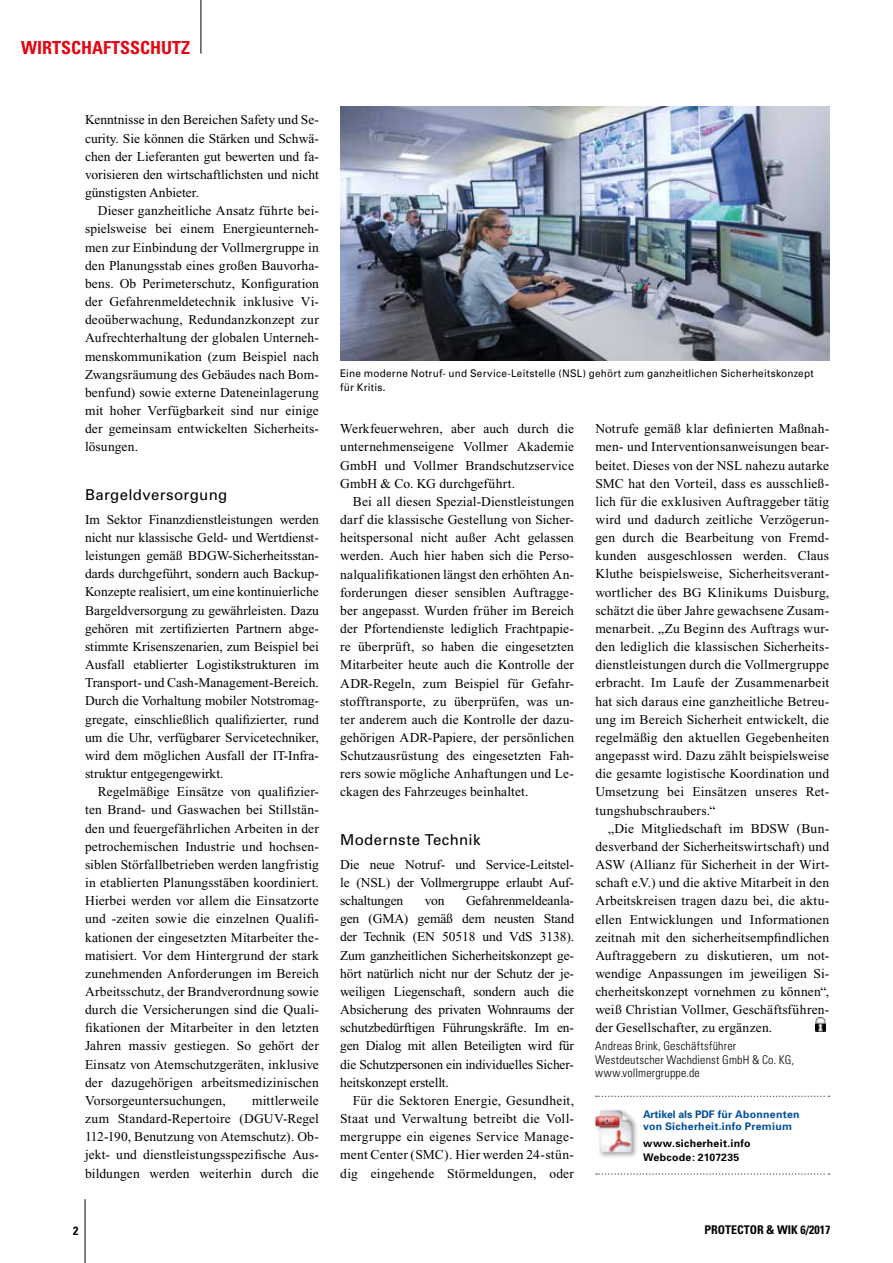
<style>
.page{position:relative;width:893px;height:1263px;background:#fff}
.page>*{position:absolute;margin:0;border:0;box-sizing:border-box;transform-origin:0 0}
.t1{font:700 condensed 18px "Univers";color:#e30613}
.t2{font:15px "Univers";letter-spacing:.025em;color:#000}
.t3{font:13.5px/18.1px "Times New Roman";letter-spacing:.005em;color:#000;text-align:justify}
.t4{font:300 condensed 12px/13.5px "Univers";letter-spacing:.015em;color:#000}
.t5{font:700 condensed 12px "Univers";color:#000}
.t6{font:10.5px/13.5px "Univers";letter-spacing:.02em;color:#000;scale:.95 1}
.t7{font:700 10.5px/12px "Univers";letter-spacing:.025em;color:#004f9f}
.t8{font:700 10.5px/13.5px "Univers";letter-spacing:.03em;color:#000}
</style>
<div class="page">
<hr style="left:85px;top:1199px;width:1px;height:64px;background:#000">
<hr style="left:201px;top:0;width:1px;height:54px;background:#000">
<svg style="left:815px;top:1018px;width:10px;height:13px"></svg>
<div style="left:593px;top:1108px;width:45px;height:51px;background:#000;opacity:.35"></div>
<img style="left:595px;top:1110px;width:37px;height:42px">
<svg style="left:596px;top:1095px;width:233px;height:2px"></svg>
<svg style="left:596px;top:1173px;width:233px;height:2px"></svg>
<img style="left:340px;top:106px;width:489px;height:254px">
<h1 class="t1" style="left:21px;top:36px;width:171px">WIRTSCHAFTSSCHUTZ</h1>
<p class="t3" style="left:85px;top:111px;width:235px">Kenntnisse in den Bereichen Safety und Se&shy;curity. Sie können die Stärken und Schwä&shy;chen der Lieferanten gut bewerten und fa&shy;vorisieren den wirtschaftlichsten und nicht günstigsten Anbieter.</p>
<p class="t3" style="left:85px;top:202px;width:235px;text-indent:13px">Dieser ganzheitliche Ansatz führte bei&shy;spielsweise bei einem Energieunterneh&shy;men zur Einbindung der Vollmergruppe in den Planungsstab eines großen Bauvorha&shy;bens. Ob Perimeterschutz, Konfiguration der Gefahrenmeldetechnik inklusive Vi&shy;deoüberwachung, Redundanzkonzept zur Aufrechterhaltung der globalen Unterneh&shy;menskommunikation (zum Beispiel nach Zwangsräumung des Gebäudes nach Bom&shy;benfund) sowie externe Dateneinlagerung mit hoher Verfügbarkeit sind nur einige der gemeinsam entwickelten Sicherheits&shy;lösungen.</p>
<p class="t2" style="left:85px;top:486px;width:144px">Bargeldversorgung</p>
<p class="t3" style="left:85px;top:510px;width:235px">Im Sektor Finanzdienstleistungen werden nicht nur klassische Geld- und Wertdienst&shy;leistungen gemäß BDGW-Sicherheitsstan&shy;dards durchgeführt, sondern auch Backup-Konzepte realisiert, um eine kontinuierliche Bargeldversorgung zu gewährleisten. Dazu gehören mit zertifizierten Partnern abge&shy;stimmte Krisenszenarien, zum Beispiel bei Ausfall etablierter Logistikstrukturen im Transport- und Cash-Management-Bereich.<br>Durch die Vorhaltung mobiler Notstromag&shy;gregate, einschließlich qualifizierter, rund um die Uhr, verfügbarer Servicetechniker, wird dem möglichen Ausfall der IT-Infra&shy;struktur entgegengewirkt.</p>
<p class="t3" style="left:85px;top:783px;width:235px;text-indent:13px">Regelmäßige Einsätze von qualifizier&shy;ten Brand- und Gaswachen bei Stillstän&shy;den und feuergefährlichen Arbeiten in der petrochemischen Industrie und hochsen&shy;siblen Störfallbetrieben werden langfristig in etablierten Planungsstäben koordiniert.<br>Hierbei werden vor allem die Einsatzorte und -zeiten sowie die einzelnen Qualifi&shy;kationen der eingesetzten Mitarbeiter the&shy;matisiert. Vor dem Hintergrund der stark zunehmenden Anforderungen im Bereich Arbeitsschutz, der Brandverordnung sowie durch die Versicherungen sind die Quali&shy;fikationen der Mitarbeiter in den letzten Jahren massiv gestiegen. So gehört der Einsatz von Atemschutzgeräten, inklusive der dazugehörigen arbeitsmedizinischen Vorsorgeuntersuchungen,</p>
<p class="t3" style="left:85px;top:1091px;width:235px;text-indent:167px">mittlerweile zum Standard-Repertoire (DGUV-Regel 112-190, Benutzung von Atemschutz). Ob&shy;jekt- und dienstleistungsspezifische Aus&shy;bildungen werden weiterhin durch die</p>
<p class="t6" style="left:340px;top:367px;width:500px">Eine moderne Notruf- und Service-Leitstelle (NSL) gehört zum ganzheitlichen Sicherheitskonzept für Kritis.</p>
<p class="t3" style="left:340px;top:420px;width:235px">Werkfeuerwehren, aber auch durch die unternehmenseigene Vollmer Akademie GmbH und Vollmer Brandschutzservice GmbH &amp; Co. KG durchgeführt.</p>
<p class="t3" style="left:340px;top:492px;width:235px;text-indent:13px">Bei all diesen Spezial-Dienstleistungen darf die klassische Gestellung von Sicher&shy;heitspersonal nicht außer Acht gelassen werden. Auch hier haben sich die Perso&shy;nalqualifikationen längst den erhöhten An&shy;forderungen dieser sensiblen Auftragge&shy;ber angepasst. Wurden früher im Bereich der Pfortendienste lediglich Frachtpapie&shy;re überprüft, so haben die eingesetzten Mitarbeiter heute auch die Kontrolle der ADR-Regeln, zum Beispiel für Gefahr&shy;stofftransporte, zu überprüfen, was un&shy;ter anderem auch die Kontrolle der dazu&shy;gehörigen ADR-Papiere, der persönlichen Schutzausrüstung des eingesetzten Fah&shy;rers sowie mögliche Anhaftungen und Le&shy;ckagen des Fahrzeuges beinhaltet.</p>
<p class="t2" style="left:340px;top:831px;width:142px">Modernste Technik</p>
<p class="t3" style="left:340px;top:855px;width:235px">Die neue Notruf- und Service-Leitstel&shy;le (NSL) der Vollmergruppe erlaubt Auf&shy;schaltungen</p>
<p class="t3" style="left:340px;top:891px;width:235px;text-indent:126px">Gefahrenmeldeanla&shy;gen (GMA) gemäß dem neusten Stand der Technik (EN 50518 und VdS 3138).<br>Zum ganzheitlichen Sicherheitskonzept ge&shy;hört natürlich nicht nur der Schutz der je&shy;weiligen Liegenschaft, sondern auch die Absicherung des privaten Wohnraums der schutzbedürftigen Führungskräfte. Im en&shy;gen Dialog mit allen Beteiligten wird für die Schutzpersonen ein individuelles Sicher&shy;heitskonzept erstellt.</p>
<p class="t3" style="left:340px;top:1091px;width:235px;text-indent:13px">Für die Sektoren Energie, Gesundheit, Staat und Verwaltung betreibt die Voll&shy;mergruppe ein eigenes Service Manage&shy;ment Center (SMC). Hier werden 24-stün&shy;dig eingehende Störmeldungen, oder</p>
<p class="t3" style="left:425px;top:891px;width:21px">von</p>
<p class="t3" style="left:595px;top:420px;width:235px">Notrufe gemäß klar definierten Maßnah&shy;men- und Interventionsanweisungen bear&shy;beitet. Dieses von der NSL nahezu autarke SMC hat den Vorteil, dass es ausschließ&shy;lich für die exklusiven Auftraggeber tätig wird und dadurch zeitliche Verzögerun&shy;gen durch die Bearbeitung von Fremd&shy;kunden ausgeschlossen werden. Claus Kluthe beispielsweise, Sicherheitsverant&shy;wortlicher des BG Klinikums Duisburg, schätzt die über Jahre gewachsene Zusam&shy;menarbeit. „Zu Beginn des Auftrags wur&shy;den lediglich die klassischen Sicherheits&shy;dienstleistungen durch die Vollmergruppe erbracht. Im Laufe der Zusammenarbeit hat sich daraus eine ganzheitliche Betreu&shy;ung im Bereich Sicherheit entwickelt, die regelmäßig den aktuellen Gegebenheiten angepasst wird. Dazu zählt beispielsweise die gesamte logistische Koordination und Umsetzung bei Einsätzen unseres Ret&shy;tungshubschraubers.“</p>
<p class="t3" style="left:595px;top:819px;width:235px;text-indent:13px">„Die Mitgliedschaft im BDSW (Bun&shy;desverband der Sicherheitswirtschaft) und ASW (Allianz für Sicherheit in der Wirt&shy;schaft e.V.) und die aktive Mitarbeit in den Arbeitskreisen tragen dazu bei, die aktu&shy;ellen Entwicklungen und Informationen zeitnah mit den sicherheitsempfindlichen Auftraggebern zu diskutieren, um not&shy;wendige Anpassungen im jeweiligen Si&shy;cherheitskonzept vornehmen zu können“, weiß Christian Vollmer, Geschäftsführen&shy;der Gesellschafter, zu ergänzen.</p>
<p class="t4" style="left:595px;top:1039px;width:200px">Andreas Brink, Geschäftsführer<br>Westdeutscher Wachdienst GmbH &amp; Co. KG, www.vollmergruppe.de</p>
<p class="t7" style="left:643px;top:1108px;width:158px">Artikel als PDF für Abonnenten von Sicherheit.info Premium</p>
<p class="t8" style="left:643px;top:1136px;width:109px">www.sicherheit.info<br>Webcode: 2107235</p>
<p class="t5" style="left:73px;top:1223px;width:7px">2</p>
<p class="t5" style="left:705px;top:1222px;width:128px">PROTECTOR &amp; WIK 6/2017</p>
</div>
